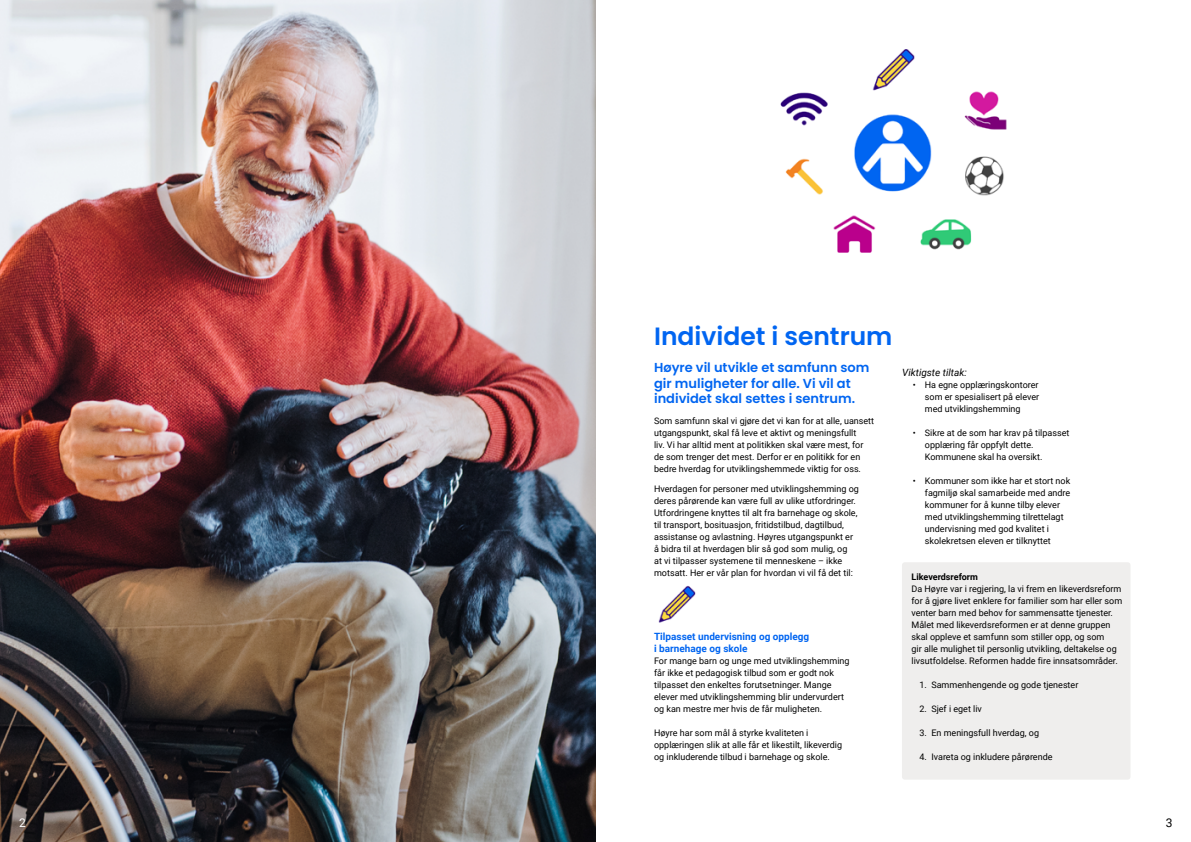
<style>
.page{position:relative;width:1191px;height:842px;background:#fff}
.page>*{position:absolute;margin:0;border:0;box-sizing:border-box;transform-origin:0 0}
.t1{font:600 25px "Poppins";color:#0065f1}
.t2{font:600 13px/15.6px "Poppins";color:#0065f1}
.t3{font:12px "Roboto";color:#fff}
.t4{font:12px "Roboto";color:#000}
.t5{font:700 10px/12px "Roboto";color:#0065f1}
.t6{font:italic 10px "Roboto";color:#000}
.t7{font:9px/12px "Roboto";color:#000}
.t8{font:700 9px "Roboto";color:#000}
</style>
<div class="page">
<div style="left:902px;top:562px;width:228px;height:218px;background:#efeeed;border-radius:3px"></div>
<img style="left:0;top:0;width:595px;height:842px">
<img style="left:780px;top:49px;width:227px;height:204px">
<img style="left:658px;top:585px;width:38px;height:38px">
<h1 class="t1" style="left:654px;top:322px;width:240px">Individet i sentrum</h1>
<h2 class="t2" style="left:654px;top:360px;width:217px">Høyre vil utvikle et samfunn som gir muligheter for alle. Vi vil at individet skal settes i sentrum.</h2>
<p class="t7" style="left:654px;top:414px;width:222px">Som samfunn skal vi gjøre det vi kan for at alle, uansett utgangspunkt, skal få leve et aktivt og meningsfullt<br>liv. Vi har alltid ment at politikken skal være mest, for de som trenger det mest. Derfor er en politikk for en bedre hverdag for utviklingshemmede viktig for oss.</p>
<p class="t7" style="left:654px;top:483px;width:206px">Hverdagen for personer med utviklingshemming og deres pårørende kan være full av ulike utfordringer.<br>Utfordringene knyttes til alt fra barnehage og skole, til transport, bosituasjon, fritidstilbud, dagtilbud, assistanse og avlastning. Høyres utgangspunkt er å bidra til at hverdagen blir så god som mulig, og<br>at vi tilpasser systemene til menneskene – ikke motsatt. Her er vår plan for hvordan vi vil få det til:</p>
<p class="t5" style="left:654px;top:630px;width:157px">Tilpasset undervisning og opplegg i barnehage og skole</p>
<p class="t7" style="left:654px;top:654px;width:197px">For mange barn og unge med utviklingshemming får ikke et pedagogisk tilbud som er godt nok tilpasset den enkeltes forutsetninger. Mange elever med utviklingshemming blir undervurdert og kan mestre mer hvis de får muligheten.</p>
<p class="t7" style="left:654px;top:726px;width:189px">Høyre har som mål å styrke kvaliteten i opplæringen slik at alle får et likestilt, likeverdig og inkluderende tilbud i barnehage og skole.</p>
<p class="t6" style="left:902px;top:365px;width:66px">Viktigste tiltak:</p>
<p class="t7" style="left:925px;top:378px;width:116px;text-align:justify;text-indent:-12px">• Ha egne opplæringskontorer som er spesialisert på elever med utviklingshemming</p>
<p class="t7" style="left:925px;top:426px;width:146px;text-indent:-12px">• Sikre at de som har krav på tilpasset opplæring får oppfylt dette.<br>Kommunene skal ha oversikt.</p>
<p class="t7" style="left:925px;top:474px;width:147px;text-indent:-12px">• Kommuner som ikke har et stort nok fagmiljø skal samarbeide med andre kommuner for å kunne tilby elever med utviklingshemming tilrettelagt undervisning med god kvalitet i skolekretsen eleven er tilknyttet</p>
<p class="t8" style="left:911px;top:570px;width:68px">Likeverdsreform</p>
<p class="t7" style="left:911px;top:582px;width:212px">Da Høyre var i regjering, la vi frem en likeverdsreform for å gjøre livet enklere for familier som har eller som venter barn med behov for sammensatte tjenester.<br>Målet med likeverdsreformen er at denne gruppen skal oppleve et samfunn som stiller opp, og som<br>gir alle mulighet til personlig utvikling, deltakelse og livsutfoldelse. Reformen hadde fire innsatsområder.</p>
<p class="t7" style="left:919px;top:678px;width:160px">1. Sammenhengende og gode tjenester</p>
<p class="t7" style="left:919px;top:702px;width:64px">2. Sjef i eget liv</p>
<p class="t7" style="left:919px;top:726px;width:121px">3. En meningsfull hverdag, og</p>
<p class="t7" style="left:919px;top:750px;width:135px">4. Ivareta og inkludere pårørende</p>
<h3 class="t3" style="left:19px;top:814px;width:8px">2</h3>
<h3 class="t4" style="left:1165px;top:814px;width:8px">3</h3>
</div>
